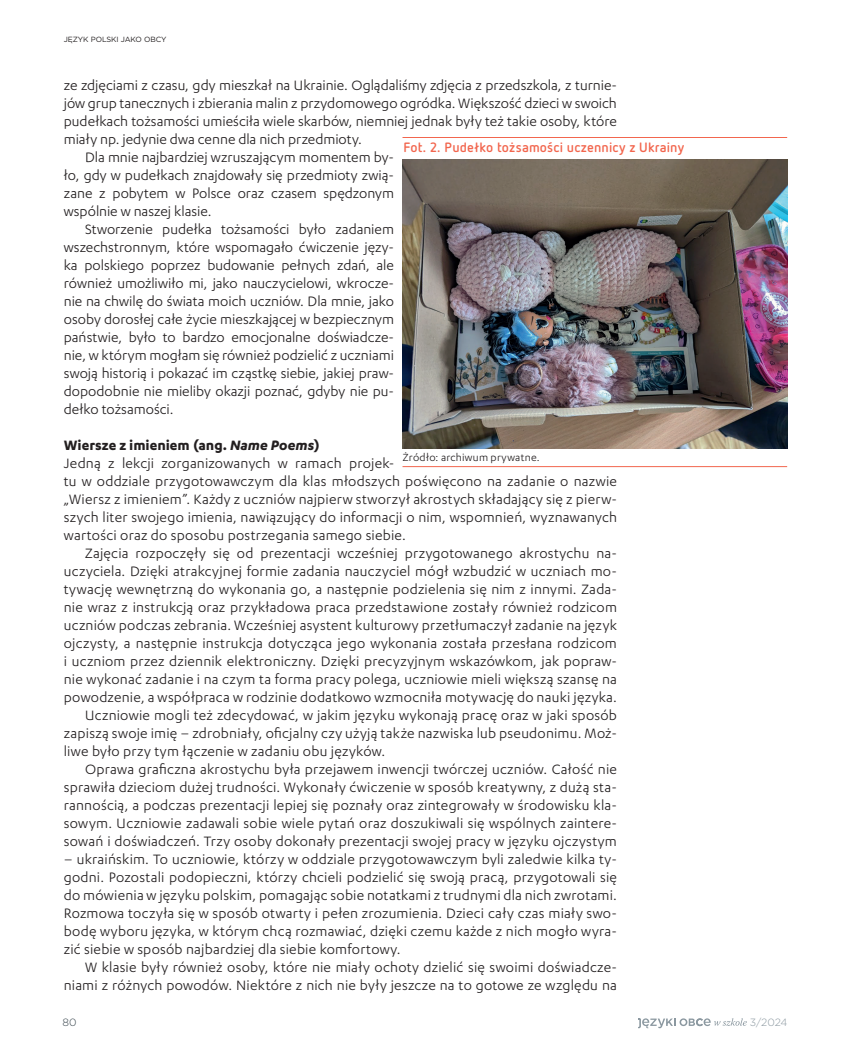
<style>
.page{position:relative;width:851px;height:1063px;background:#fff}
.page>*{position:absolute;margin:0;border:0;box-sizing:border-box;transform-origin:0 0}
.txt_wcięcie{font:15.75px/18px "Karbon";letter-spacing:.01em;color:#231f20;text-align:justify}
.txt_bez_wcięcia{font:15.75px/18px "Karbon";letter-spacing:.015em;color:#231f20}
.śródtytuł_3_stopnia{font:700 15.75px "Karbon";color:#231f20}
.tab_tyt{font:700 13.5px "Netto Pro";letter-spacing:.01em;color:#f2664e}
.zrodlo{font:12px "Karbon";letter-spacing:.02em;color:#231f20}
.t1{font:300 10.5px "Gotham";color:#8b98a0}
.t2{font:300 10.5px "Gotham";color:#38454d}
.t3{font:7.5px "Gotham";letter-spacing:-.01em;color:#231f20}
.s1{font-style:italic}
</style>
<div class="page">
<svg style="left:638px;top:1018px;width:108px;height:10px"></svg>
<img style="left:402px;top:159px;width:385px;height:290px">
<hr style="left:402px;top:466px;width:385px;height:1px;background:#f2664e">
<hr style="left:402px;top:137px;width:385px;height:1px;background:#f2664e">
<p class="t3" style="left:64px;top:35px;width:104px">JĘZYK POLSKI JAKO OBCY</p>
<p class="txt_wcięcie" style="left:64px;top:76px;width:554px">ze zdjęciami z czasu, gdy mieszkał na Ukrainie. Oglądaliśmy zdjęcia z przedszkola, z turnie&shy;jów grup tanecznych i zbierania malin z przydomowego ogródka. Większość dzieci w swoich pudełkach tożsamości umieściła wiele skarbów, niemniej jednak były też takie osoby, które miały np. jedynie dwa cenne dla nich przedmioty.</p>
<p class="txt_wcięcie" style="left:64px;top:148px;width:332px;text-indent:21px">Dla mnie najbardziej wzruszającym momentem by&shy;ło, gdy w pudełkach znajdowały się przedmioty zwią&shy;zane z pobytem w Polsce oraz czasem spędzonym wspólnie w naszej klasie.</p>
<p class="txt_wcięcie" style="left:64px;top:220px;width:331px;text-indent:21px">Stworzenie pudełka tożsamości było zadaniem wszechstronnym, które wspomagało ćwiczenie języ&shy;ka polskiego poprzez budowanie pełnych zdań, ale również umożliwiło mi, jako nauczycielowi, wkrocze&shy;nie na chwilę do świata moich uczniów. Dla mnie, jako osoby dorosłej całe życie mieszkającej w bezpiecznym państwie, było to bardzo emocjonalne doświadcze&shy;nie, w którym mogłam się również podzielić z uczniami swoją historią i pokazać im cząstkę siebie, jakiej praw&shy;dopodobnie nie mieliby okazji poznać, gdyby nie pu&shy;dełko tożsamości.</p>
<p class="śródtytuł_3_stopnia" style="left:64px;top:436px;width:258px">Wiersze z imieniem (ang. <span class="s1">Name Poems</span>)</p>
<p class="txt_bez_wcięcia" style="left:64px;top:454px;width:554px">Jedną z lekcji zorganizowanych w ramach projek-<br>tu w oddziale przygotowawczym dla klas młodszych poświęcono na zadanie o nazwie „Wiersz z imieniem”. Każdy z uczniów najpierw stworzył akrostych składający się z pierw&shy;szych liter swojego imienia, nawiązujący do informacji o nim, wspomnień, wyznawanych wartości oraz do sposobu postrzegania samego siebie.</p>
<p class="txt_wcięcie" style="left:64px;top:544px;width:554px;text-indent:21px">Zajęcia rozpoczęły się od prezentacji wcześniej przygotowanego akrostychu na&shy;uczyciela. Dzięki atrakcyjnej formie zadania nauczyciel mógł wzbudzić w uczniach mo&shy;tywację wewnętrzną do wykonania go, a następnie podzielenia się nim z innymi. Zada&shy;nie wraz z instrukcją oraz przykładowa praca przedstawione zostały również rodzicom uczniów podczas zebrania. Wcześniej asystent kulturowy przetłumaczył zadanie na język ojczysty, a następnie instrukcja dotycząca jego wykonania została przesłana rodzicom i uczniom przez dziennik elektroniczny. Dzięki precyzyjnym wskazówkom, jak popraw&shy;nie wykonać zadanie i na czym ta forma pracy polega, uczniowie mieli większą szansę na powodzenie, a współpraca w rodzinie dodatkowo wzmocniła motywację do nauki języka.</p>
<p class="txt_wcięcie" style="left:64px;top:706px;width:554px;text-indent:21px">Uczniowie mogli też zdecydować, w jakim języku wykonają pracę oraz w jaki sposób zapiszą swoje imię – zdrobniały, oficjalny czy użyją także nazwiska lub pseudonimu. Moż&shy;liwe było przy tym łączenie w zadaniu obu języków.</p>
<p class="txt_wcięcie" style="left:64px;top:760px;width:554px;text-indent:21px">Oprawa graficzna akrostychu była przejawem inwencji twórczej uczniów. Całość nie sprawiła dzieciom dużej trudności. Wykonały ćwiczenie w sposób kreatywny, z dużą sta&shy;rannością, a podczas prezentacji lepiej się poznały oraz zintegrowały w środowisku kla&shy;sowym. Uczniowie zadawali sobie wiele pytań oraz doszukiwali się wspólnych zaintere&shy;sowań i doświadczeń. Trzy osoby dokonały prezentacji swojej pracy w języku ojczystym</p>
<p class="txt_wcięcie" style="left:64px;top:850px;width:554px">– ukraińskim. To uczniowie, którzy w oddziale przygotowawczym byli zaledwie kilka ty&shy;godni. Pozostali podopieczni, którzy chcieli podzielić się swoją pracą, przygotowali się do mówienia w języku polskim, pomagając sobie notatkami z trudnymi dla nich zwrotami.<br>Rozmowa toczyła się w sposób otwarty i pełen zrozumienia. Dzieci cały czas miały swo&shy;bodę wyboru języka, w którym chcą rozmawiać, dzięki czemu każde z nich mogło wyra&shy;zić siebie w sposób najbardziej dla siebie komfortowy.</p>
<p class="txt_wcięcie" style="left:64px;top:958px;width:554px;text-align:right">W klasie były również osoby, które nie miały ochoty dzielić się swoimi doświadcze&shy;niami z różnych powodów. Niektóre z nich nie były jeszcze na to gotowe ze względu na</p>
<p class="tab_tyt" style="left:403px;top:138px;width:282px">Fot. 2. Pudełko tożsamości uczennicy z Ukrainy</p>
<p class="zrodlo" style="left:403px;top:450px;width:138px">Żródło: archiwum prywatne.</p>
<p class="t2" style="left:63px;top:1016px;width:16px">80</p>
<p class="t1" style="left:749px;top:1016px;width:39px">3/2024</p>
</div>
